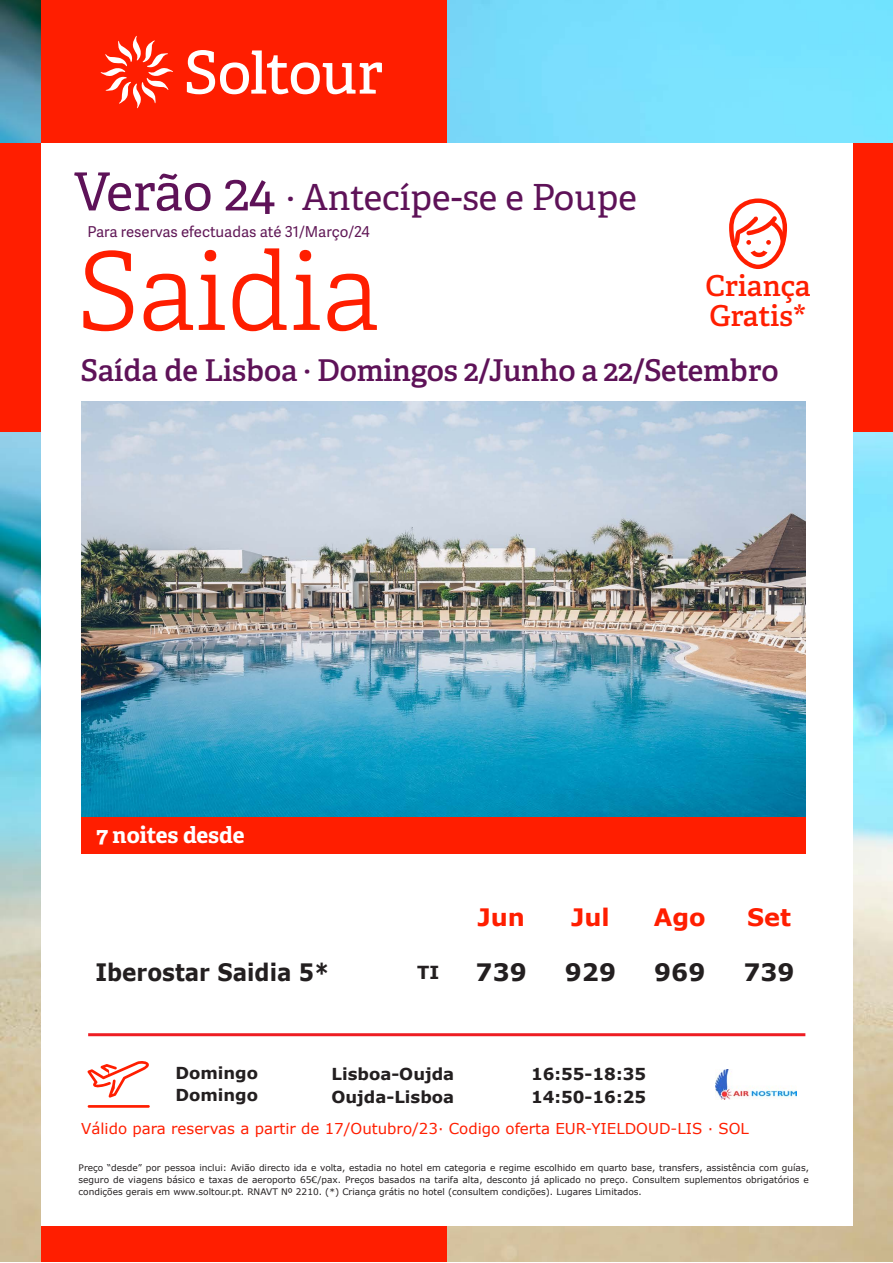
<style>
.page{position:relative;width:893px;height:1263px;background:#fff}
.page>*{position:absolute;margin:0;border:0;box-sizing:border-box;transform-origin:0 0}
.t1{font:300 108px "Adelle";color:#ff1e00}
.t2{font:36px "Adelle";color:#5e1258}
.t3{font:600 30px "Adelle";letter-spacing:-.01em;color:#5e1258}
.t4{font:600 28.8px "Adelle";color:#ff1e00}
.t5{font:700 24px "Verdana";color:#231f20;scale:.9 1}
.t6{font:700 24px "Verdana";color:#ff1e00}
.t7{font:700 24px "Verdana";color:#231f20}
.t8{font:700 22.5px "Adelle";letter-spacing:-.005em;color:#fff}
.t9{font:700 18px "Verdana";color:#231f20}
.t10{font:700 16.5px "Verdana";color:#231f20}
.t11{font:15px "Verdana";color:#ff1e00}
.t12{font:15px "Adelle Sans";color:#611857}
.t13{font:9px/12px "Verdana";color:#231f20;text-align:justify}
.s1{font-size:52.5px}
</style>
<div class="page">
<img style="left:0;top:0;width:893px;height:1262px">
<div style="left:0;top:143px;width:893px;height:289px;background:#ff1e00"></div>
<div style="left:41px;top:0;width:406px;height:1262px;background:#ff1e00"></div>
<svg style="left:100px;top:36px;width:282px;height:72px"></svg>
<div style="left:41px;top:143px;width:812px;height:1083px;background:#fff"></div>
<img style="left:81px;top:401px;width:724px;height:415px">
<svg style="left:729px;top:198px;width:58px;height:71px"></svg>
<svg style="left:87px;top:1061px;width:63px;height:47px"></svg>
<img style="left:715px;top:1069px;width:81px;height:31px">
<hr style="left:88px;top:1033px;width:717px;height:3px;background:#ee1d23">
<div style="left:81px;top:817px;width:724px;height:36px;background:#ff1e00"></div>
<p class="t2" style="left:74px;top:176px;width:565px"><span class="s1">Verão 24</span> · Antecípe-se e Poupe</p>
<p class="t12" style="left:88px;top:223px;width:284px">Para reservas efectuadas até 31/Março/24</p>
<p class="t1" style="left:77px;top:226px;width:304px">Saidia</p>
<p class="t4" style="left:706px;top:268px;width:106px">Criança</p>
<p class="t4" style="left:710px;top:298px;width:99px">Gratis*</p>
<p class="t3" style="left:81px;top:351px;width:699px">Saída de Lisboa · Domingos 2/Junho a 22/Setembro</p>
<p class="t8" style="left:96px;top:820px;width:150px">7 noites desde</p>
<p class="t6" style="left:477px;top:900px;width:49px">Jun</p>
<p class="t6" style="left:571px;top:900px;width:40px">Jul</p>
<p class="t6" style="left:654px;top:900px;width:53px">Ago</p>
<p class="t6" style="left:747px;top:900px;width:45px">Set</p>
<p class="t5" style="left:95px;top:955px;width:262px">Iberostar Saidia 5*</p>
<p class="t9" style="left:417px;top:959px;width:24px">TI</p>
<p class="t7" style="left:476px;top:955px;width:53px">739</p>
<p class="t7" style="left:565px;top:955px;width:53px">929</p>
<p class="t7" style="left:654px;top:955px;width:53px">969</p>
<p class="t7" style="left:743px;top:955px;width:53px">739</p>
<p class="t10" style="left:175px;top:1061px;width:84px">Domingo</p>
<p class="t10" style="left:175px;top:1084px;width:84px">Domingo</p>
<p class="t10" style="left:332px;top:1062px;width:124px">Lisboa-Oujda</p>
<p class="t10" style="left:332px;top:1085px;width:124px">Oujda-Lisboa</p>
<p class="t10" style="left:531px;top:1062px;width:117px">16:55-18:35</p>
<p class="t10" style="left:531px;top:1085px;width:117px">14:50-16:25</p>
<p class="t11" style="left:81px;top:1119px;width:669px">Válido para reservas a partir de 17/Outubro/23· Codigo oferta EUR-YIELDOUD-LIS · SOL</p>
<p class="t13" style="left:79px;top:1161px;width:732px">Preço “desde” por pessoa inclui: Avião directo ida e volta, estadia no hotel em categoria e regime escolhido em quarto base, transfers, assistência com guías, seguro de viagens básico e taxas de aeroporto 65€/pax. Preços basados na tarifa alta, desconto já aplicado no preço. Consultem suplementos obrigatórios e condições gerais em www.soltour.pt. RNAVT Nº 2210. (*) Criança grátis no hotel (consultem condições). Lugares Limitados.</p>
</div>
